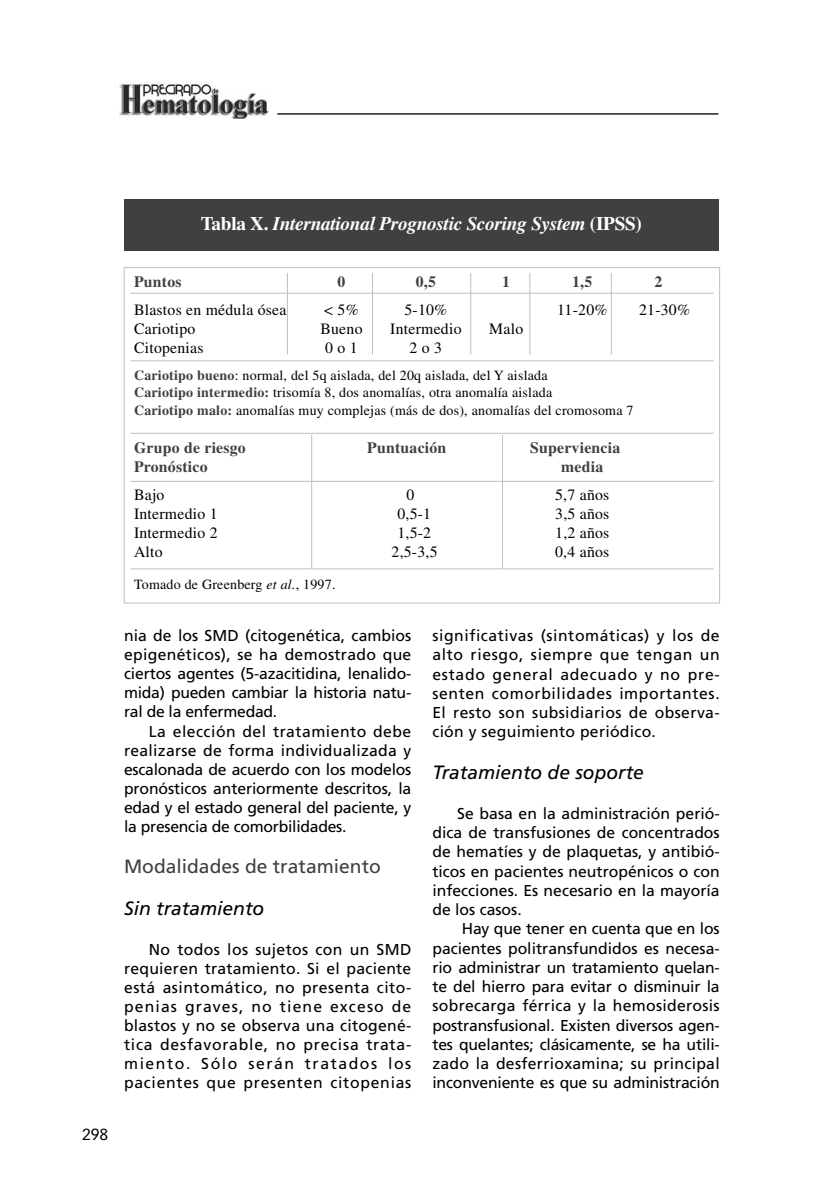
<style>
.page{position:relative;width:819px;height:1191px;background:#fff}
.page>*{position:absolute;margin:0;border:0;box-sizing:border-box;transform-origin:0 0}
.t1{font:italic 700 19.25px "Times";letter-spacing:-.015em;color:#fff}
.t2{font:italic 19.25px "Frutiger";color:#000}
.t3{font:19.25px "Frutiger";color:#404040}
.t4{font:15.75px/19.2px "Frutiger";color:#000;text-align:justify}
.t5{font:15.75px "Times";letter-spacing:.015em;color:#000}
.t6{font:700 15.75px "Times";letter-spacing:.015em;color:#404040}
.t7{font:15.75px "Vectora LH";color:#000}
.t8{font:14px/17.3px "Times";letter-spacing:.015em;color:#000}
.s1{font-style:normal}
.s2{font-weight:700;color:#404040}
.s3{font-style:italic}
</style>
<div class="page">
<hr style="left:277px;top:113px;width:441px;height:2px;background:#404040">
<img style="left:119px;top:82px;width:150px;height:36px">
<div style="left:124px;top:199px;width:594px;height:52px;background:#404040"></div>
<hr style="left:130px;top:433px;width:583px;height:1px;background:#bfbfbf">
<hr style="left:130px;top:293px;width:583px;height:1px;background:#bfbfbf">
<hr style="left:130px;top:360px;width:583px;height:1px;background:#bfbfbf">
<hr style="left:130px;top:481px;width:583px;height:1px;background:#bfbfbf">
<hr style="left:130px;top:568px;width:583px;height:1px;background:#bfbfbf">
<hr style="left:311px;top:435px;width:1px;height:134px;background:#bfbfbf">
<hr style="left:287px;top:273px;width:1px;height:81px;background:#bfbfbf">
<hr style="left:372px;top:273px;width:1px;height:81px;background:#bfbfbf">
<hr style="left:470px;top:273px;width:1px;height:81px;background:#bfbfbf">
<hr style="left:529px;top:273px;width:1px;height:81px;background:#bfbfbf">
<hr style="left:611px;top:273px;width:1px;height:81px;background:#bfbfbf">
<hr style="left:502px;top:435px;width:1px;height:134px;background:#bfbfbf">
<p class="t1" style="left:201px;top:216px;width:442px"><span class="s1">Tabla X.</span> International Prognostic Scoring System <span class="s1">(IPSS)</span></p>
<p class="t7" style="left:82px;top:1127px;width:28px">298</p>
<p class="t6" style="left:134px;top:273px;width:49px">Puntos</p>
<p class="t6" style="left:337px;top:273px;width:9px">0</p>
<p class="t6" style="left:416px;top:273px;width:22px">0,5</p>
<p class="t6" style="left:502px;top:273px;width:9px">1</p>
<p class="t6" style="left:572px;top:273px;width:22px">1,5</p>
<p class="t6" style="left:654px;top:273px;width:9px">2</p>
<p class="t5" style="left:134px;top:305px;width:154px">Blastos en médula ósea</p>
<p class="t5" style="left:324px;top:305px;width:36px">&lt; 5%</p>
<p class="t5" style="left:404px;top:305px;width:44px">5-10%</p>
<p class="t5" style="left:557px;top:305px;width:52px">11-20%</p>
<p class="t5" style="left:639px;top:305px;width:53px">21-30%</p>
<p class="t5" style="left:134px;top:323px;width:63px">Cariotipo</p>
<p class="t5" style="left:320px;top:323px;width:44px">Bueno</p>
<p class="t5" style="left:390px;top:323px;width:73px">Intermedio</p>
<p class="t5" style="left:489px;top:323px;width:35px">Malo</p>
<p class="t5" style="left:134px;top:342px;width:71px">Citopenias</p>
<p class="t5" style="left:325px;top:342px;width:34px">0 o 1</p>
<p class="t5" style="left:409px;top:342px;width:34px">2 o 3</p>
<p class="t8" style="left:134px;top:368px;width:501px"><span class="s2">Cariotipo bueno</span>: normal, del 5q aislada, del 20q aislada, del Y aislada<br><span class="s2">Cariotipo intermedio:</span> trisomía 8, dos anomalías, otra anomalía aislada<br><span class="s2">Cariotipo malo:</span> anomalías muy complejas (más de dos), anomalías del cromosoma 7</p>
<p class="t6" style="left:134px;top:438px;width:113px">Grupo de riesgo</p>
<p class="t6" style="left:367px;top:438px;width:81px">Puntuación</p>
<p class="t6" style="left:530px;top:438px;width:92px">Superviencia</p>
<p class="t6" style="left:134px;top:457px;width:75px">Pronóstico</p>
<p class="t6" style="left:561px;top:457px;width:44px">media</p>
<p class="t5" style="left:134px;top:489px;width:32px">Bajo</p>
<p class="t5" style="left:406px;top:489px;width:9px">0</p>
<p class="t5" style="left:555px;top:489px;width:56px">5,7 años</p>
<p class="t5" style="left:134px;top:508px;width:85px">Intermedio 1</p>
<p class="t5" style="left:397px;top:508px;width:35px">0,5-1</p>
<p class="t5" style="left:555px;top:508px;width:56px">3,5 años</p>
<p class="t5" style="left:134px;top:527px;width:85px">Intermedio 2</p>
<p class="t5" style="left:397px;top:527px;width:35px">1,5-2</p>
<p class="t5" style="left:555px;top:527px;width:56px">1,2 años</p>
<p class="t5" style="left:134px;top:546px;width:30px">Alto</p>
<p class="t5" style="left:391px;top:546px;width:48px">2,5-3,5</p>
<p class="t5" style="left:555px;top:546px;width:56px">0,4 años</p>
<p class="t8" style="left:134px;top:577px;width:203px">Tomado de Greenberg <span class="s3">et al.</span>, 1997.</p>
<p class="t4" style="left:124px;top:627px;width:289px">nia de los SMD (citogenética, cambios epigenéticos), se ha demostrado que ciertos agentes (5-azacitidina, lenalido&shy;mida) pueden cambiar la historia natu&shy;ral de la enfermedad.</p>
<p class="t4" style="left:124px;top:723px;width:289px;text-indent:25px">La elección del tratamiento debe realizarse de forma individualizada y escalonada de acuerdo con los modelos pronósticos anteriormente descritos, la edad y el estado general del paciente, y la presencia de comorbilidades.</p>
<p class="t3" style="left:124px;top:858px;width:258px">Modalidades de tratamiento</p>
<p class="t2" style="left:124px;top:900px;width:142px">Sin tratamiento</p>
<p class="t4" style="left:124px;top:941px;width:289px;text-indent:25px">No todos los sujetos con un SMD requieren tratamiento. Si el paciente está asintomático, no presenta cito&shy;penias graves, no tiene exceso de blastos y no se observa una citogené&shy;tica desfavorable, no precisa trata&shy;miento. Sólo serán tratados los pacientes que presenten citopenias</p>
<p class="t4" style="left:432px;top:627px;width:289px">significativas (sintomáticas) y los de alto riesgo, siempre que tengan un estado general adecuado y no pre&shy;senten comorbilidades importantes.<br>El resto son subsidiarios de observa&shy;ción y seguimiento periódico.</p>
<p class="t2" style="left:432px;top:764px;width:213px">Tratamiento de soporte</p>
<p class="t4" style="left:432px;top:805px;width:289px;text-indent:25px">Se basa en la administración perió&shy;dica de transfusiones de concentrados de hematíes y de plaquetas, y antibió&shy;ticos en pacientes neutropénicos o con infecciones. Es necesario en la mayoría de los casos.</p>
<p class="t4" style="left:432px;top:920px;width:289px;text-indent:29px">Hay que tener en cuenta que en los pacientes politransfundidos es necesa&shy;rio administrar un tratamiento quelan&shy;te del hierro para evitar o disminuir la sobrecarga férrica y la hemosiderosis postransfusional. Existen diversos agen&shy;tes quelantes; clásicamente, se ha utili&shy;zado la desferrioxamina; su principal inconveniente es que su administración</p>
</div>
